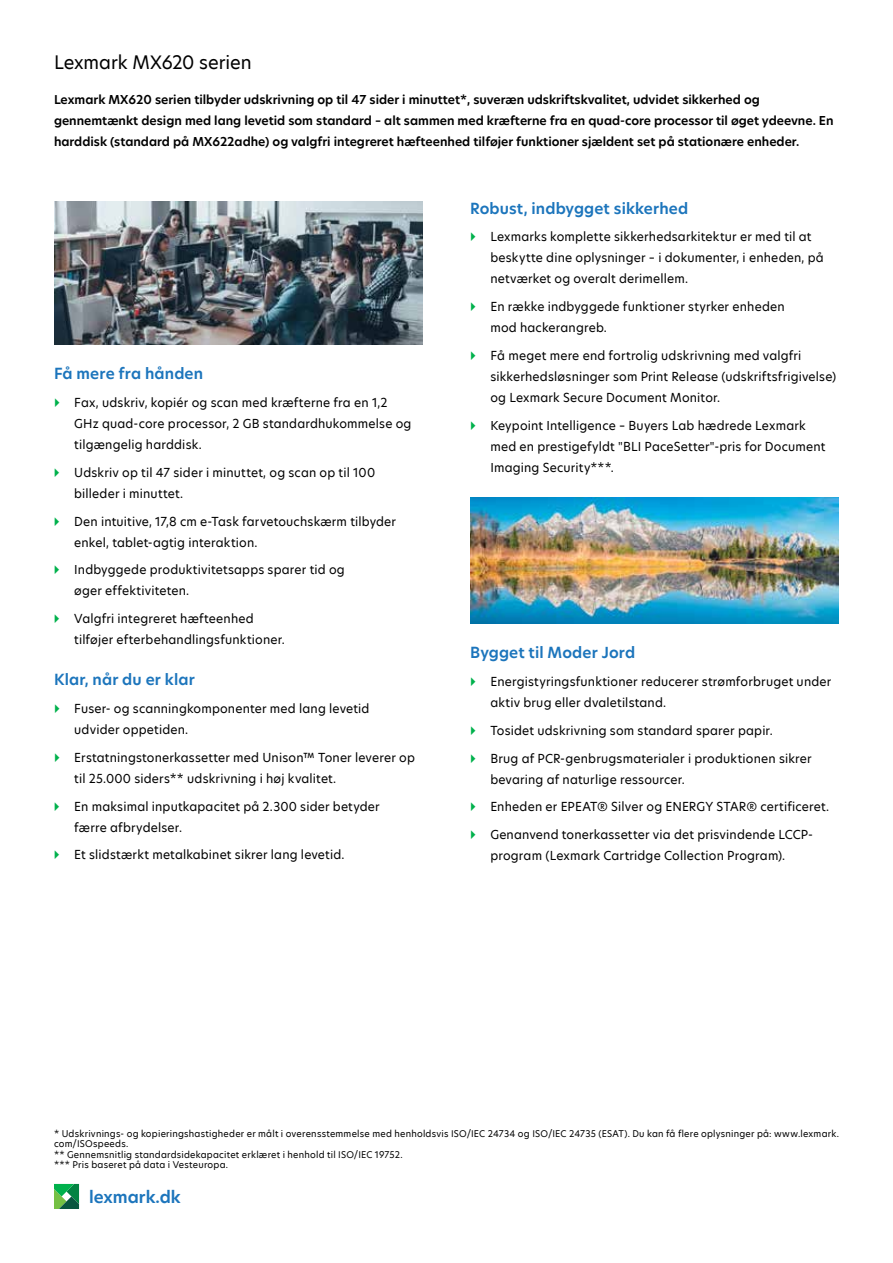
<style>
.page{position:relative;width:893px;height:1263px;background:#fff}
.page>*{position:absolute;margin:0;border:0;box-sizing:border-box;transform-origin:0 0}
.t1{font:18px "TP Hero";letter-spacing:-.005em;color:#000}
.t2{font:600 16.5px "TP Hero";color:#1c75bc}
.t3{font:600 15px "TP Hero";letter-spacing:.01em;color:#1c75bc}
.t4{font:12px/21px "TP Hero";letter-spacing:.015em;color:#000}
.t5{font:600 12px/21px "TP Hero";color:#000}
.t6{font:9px/10.5px "TP Hero";letter-spacing:.025em;color:#000}
</style>
<div class="page">
<svg style="left:54px;top:1184px;width:25px;height:25px"></svg>
<img style="left:54px;top:201px;width:369px;height:143px">
<img style="left:470px;top:498px;width:369px;height:125px">
<h1 class="t1" style="left:54px;top:50px;width:199px">Lexmark MX620 serien</h1>
<p class="t5" style="left:54px;top:89px;width:781px">Lexmark MX620 serien tilbyder udskrivning op til 47 sider i minuttet*, suveræn udskriftskvalitet, udvidet sikkerhed og gennemtænkt design med lang levetid som standard – alt sammen med kræfterne fra en quad-core processor til øget ydeevne. En harddisk (standard på MX622adhe) og valgfri integreret hæfteenhed tilføjer funktioner sjældent set på stationære enheder.</p>
<p class="t3" style="left:54px;top:363px;width:151px">Få mere fra hånden</p>
<p class="t4" style="left:74px;top:392px;width:339px">Fax, udskriv, kopiér og scan med kræfterne fra en 1,2<br>GHz quad-core processor, 2 GB standardhukommelse og tilgængelig harddisk.</p>
<p class="t4" style="left:74px;top:462px;width:302px">Udskriv op til 47 sider i minuttet, og scan op til 100 billeder i minuttet.</p>
<p class="t4" style="left:74px;top:510px;width:323px">Den intuitive, 17,8 cm e-Task farvetouchskærm tilbyder enkel, tablet-agtig interaktion.</p>
<p class="t4" style="left:74px;top:559px;width:272px">Indbyggede produktivitetsapps sparer tid og øger effektiviteten.</p>
<p class="t4" style="left:74px;top:608px;width:212px">Valgfri integreret hæfteenhed tilføjer efterbehandlingsfunktioner.</p>
<p class="t3" style="left:54px;top:669px;width:142px">Klar, når du er klar</p>
<p class="t4" style="left:74px;top:698px;width:297px">Fuser- og scanningkomponenter med lang levetid udvider oppetiden.</p>
<p class="t4" style="left:74px;top:747px;width:342px">Erstatningstonerkassetter med Unison™ Toner leverer op til 25.000 siders** udskrivning i høj kvalitet.</p>
<p class="t4" style="left:74px;top:795px;width:307px">En maksimal inputkapacitet på 2.300 sider betyder færre afbrydelser.</p>
<p class="t4" style="left:74px;top:844px;width:272px">Et slidstærkt metalkabinet sikrer lang levetid.</p>
<p class="t3" style="left:470px;top:198px;width:220px">Robust, indbygget sikkerhed</p>
<p class="t4" style="left:490px;top:226px;width:335px">Lexmarks komplette sikkerhedsarkitektur er med til at beskytte dine oplysninger – i dokumenter, i enheden, på netværket og overalt derimellem.</p>
<p class="t4" style="left:490px;top:296px;width:296px">En række indbyggede funktioner styrker enheden mod hackerangreb.</p>
<p class="t4" style="left:490px;top:345px;width:347px">Få meget mere end fortrolig udskrivning med valgfri sikkerhedsløsninger som Print Release (udskriftsfrigivelse) og Lexmark Secure Document Monitor.</p>
<p class="t4" style="left:490px;top:414px;width:337px">Keypoint Intelligence – Buyers Lab hædrede Lexmark med en prestigefyldt "BLI PaceSetter"-pris for Document<br>Imaging Security***.</p>
<p class="t3" style="left:470px;top:643px;width:167px">Bygget til Moder Jord</p>
<p class="t4" style="left:490px;top:671px;width:343px">Energistyringsfunktioner reducerer strømforbruget under aktiv brug eller dvaletilstand.</p>
<p class="t4" style="left:490px;top:720px;width:284px">Tosidet udskrivning som standard sparer papir.</p>
<p class="t4" style="left:490px;top:747px;width:323px">Brug af PCR-genbrugsmaterialer i produktionen sikrer bevaring af naturlige ressourcer.</p>
<p class="t4" style="left:490px;top:796px;width:340px">Enheden er EPEAT® Silver og ENERGY STAR® certificeret.</p>
<p class="t4" style="left:490px;top:824px;width:324px">Genanvend tonerkassetter via det prisvindende LCCP&shy;program (Lexmark Cartridge Collection Program).</p>
<p class="t6" style="left:54px;top:1128px;width:786px">* Udskrivnings- og kopieringshastigheder er målt i overensstemmelse med henholdsvis ISO/IEC 24734 og ISO/IEC 24735 (ESAT). Du kan få flere oplysninger på: www.lexmark. com/ISOspeeds.<br>** Gennemsnitlig standardsidekapacitet erklæret i henhold til ISO/IEC 19752.<br>*** Pris baseret på data i Vesteuropa.</p>
<h2 class="t2" style="left:89px;top:1186px;width:93px">lexmark.dk</h2>
</div>
